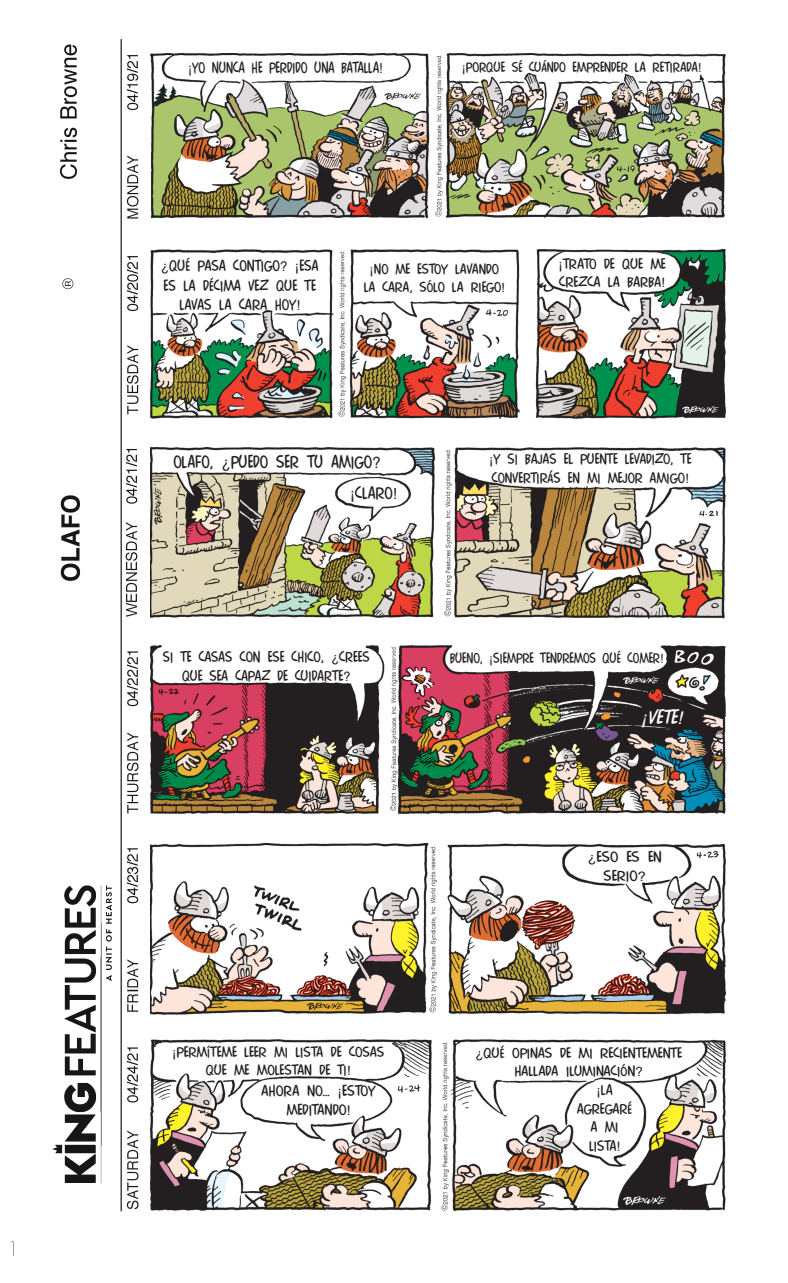
<style>
.page{position:relative;width:788px;height:1283px;background:#fff}
.page>*{position:absolute;margin:0;border:0;box-sizing:border-box;transform-origin:0 0}
.t1{font:italic 17.5px "Comics";color:#fff;scale:1.06 1}
.t2{font:15.88px "Comics";color:#231f20;scale:.95 1}
.t3{font:15.25px "Comics";color:#231f20}
.t4{font:13.75px "Comics";color:#231f20;scale:.89 1}
.t5{font:13.62px/19.4px "Comics";color:#231f20;text-align:center}
.t6{font:13.38px/19px "Comics";color:#231f20;text-align:center;scale:1.05 1}
.t7{font:13.25px/18.8px "Comics";color:#231f20;text-align:center}
.t8{font:13.25px/18.9px "Comics";color:#231f20;text-align:center;scale:1.12 1}
.t9{font:13px/18.5px "Comics";color:#231f20}
.t10{font:13px/18.4px "Comics";color:#231f20;scale:1.04 1}
.t11{font:12.88px/18.2px "Comics";color:#231f20;text-align:center;scale:1.05 1}
.t12{font:12.75px/18.1px "Comics";color:#231f20;text-align:center;scale:1.07 1}
.t13{font:12.75px "Comics";color:#231f20;scale:.93 1}
.t14{font:12.62px/18px "Comics";color:#231f20;text-align:center}
.t15{font:12.38px "Comics";color:#231f20}
.s1{font-family:"Helvetica"}
</style>
<div class="page">
<img style="left:11px;top:39px;width:128px;height:1216px">
<img style="left:150px;top:54px;width:575px;height:164px">
<img style="left:150px;top:250px;width:575px;height:168px">
<img style="left:150px;top:448px;width:575px;height:170px">
<img style="left:150px;top:645px;width:575px;height:169px">
<img style="left:150px;top:843px;width:575px;height:171px">
<img style="left:150px;top:1039px;width:575px;height:171px">
<p class="t4" style="left:188px;top:60px;width:220px"><span class="s1">¡</span>YO NUNCA HE PERDIDO UNA BATALLA<span class="s1">!</span></p>
<p class="t15" style="left:461px;top:60px;width:241px"><span class="s1">¡</span>PORQUE SÉ CUÁNDO EMPRENDER LA RETIRADA<span class="s1">!</span></p>
<p class="t5" style="left:161px;top:256px;width:159px"><span class="s1">¿</span>QUÉ PASA CONTIGO<span class="s1">? ¡</span>ESA<br>ES LA DÉCIMA VEZ QUE TE<br>LAVAS LA CARA HOY<span class="s1">!</span></p>
<p class="t14" style="left:363px;top:259px;width:143px"><span class="s1">¡</span>NO ME ESTOY LAVANDO<br>LA CARA, SÓLO LA RIEGO<span class="s1">!</span></p>
<p class="t10" style="left:558px;top:254px;width:104px"><span class="s1">¡</span>TRATO DE QUE ME<br>CREZCA LA BARBA<span class="s1">!</span></p>
<p class="t2" style="left:173px;top:452px;width:219px">OLAFO, <span class="s1">¿</span>PUEDO SER TU AMIGO<span class="s1">?</span></p>
<p class="t3" style="left:350px;top:484px;width:48px"><span class="s1">¡</span>CLARO<span class="s1">!</span></p>
<p class="t9" style="left:489px;top:450px;width:203px"><span class="s1">¡</span>Y SI BAJAS EL PUENTE LEVADIZO, TE<br>CONVERTIRÁS EN MI MEJOR AMIGO<span class="s1">!</span></p>
<p class="t7" style="left:163px;top:647px;width:208px">SI TE CASAS CON ESE CHICO, <span class="s1">¿</span>CREES<br>QUE SEA CAPAZ DE CUIDARTE<span class="s1">?</span></p>
<p class="t13" style="left:450px;top:651px;width:231px">BUENO, <span class="s1">¡</span>SIEMPRE TENDREMOS QUÉ COMER<span class="s1">!</span></p>
<h1 class="t1" style="left:641px;top:706px;width:44px"><span class="s1">¡</span>VETE<span class="s1">!</span></h1>
<p class="t11" style="left:172px;top:1042px;width:203px"><span class="s1">¡</span>PERMÍTEME LEER MI LISTA DE COSAS<br>QUE ME MOLESTAN DE TI<span class="s1">!</span></p>
<p class="t6" style="left:261px;top:1081px;width:110px">AHORA NO… <span class="s1">¡</span>ESTOY<br>MEDITANDO<span class="s1">!</span></p>
<p class="t8" style="left:587px;top:847px;width:68px"><span class="s1">¿</span>ESO ES EN<br>SERIO<span class="s1">?</span></p>
<p class="t12" style="left:475px;top:1043px;width:195px"><span class="s1">¿</span>QUÉ OPINAS DE MI RECIENTEMENTE<br>HALLADA ILUMINACIÓN<span class="s1">?</span></p>
<p class="t9" style="left:577px;top:1081px;width:57px;text-align:center"><span class="s1">¡</span>LA<br>AGREGARÉ<br>A MI<br>LISTA<span class="s1">!</span></p>
</div>
